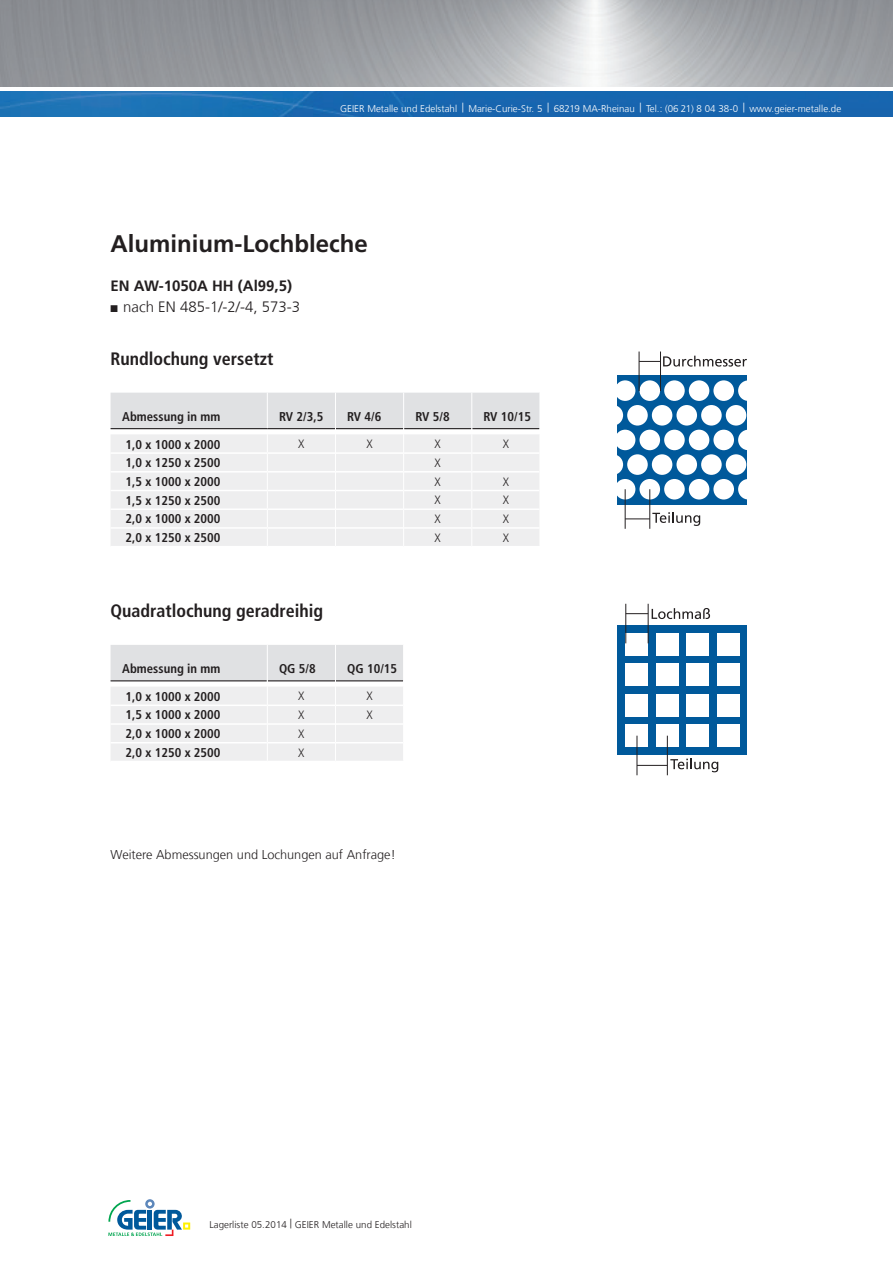
<style>
.page{position:relative;width:893px;height:1263px;background:#fff}
.page>*{position:absolute;margin:0;border:0;box-sizing:border-box;transform-origin:0 0}
._01_Headline{font:700 24px "Frutiger LT Com";color:#231f20}
.t1{font:700 condensed 18px "Frutiger LT Com";color:#231f20}
._02_Subline_fett{font:300 15px "Frutiger LT Com";color:#231f20}
._02_Subline_fett-2{font:700 15px "Frutiger LT Com";color:#231f20}
._04_Tabellentext_fet{font:700 condensed 12.75px "Frutiger LT Com";color:#231f20}
._06_Unterzeilen{font:300 12.75px "Frutiger LT Com";color:#231f20}
._05_Tabellentext_mag{font:300 condensed 12px "Frutiger LT Com";color:#231f20}
.Kopfzeile{font:300 9.75px "Frutiger LT Com";color:#fff}
.Fusszeile{font:300 9.75px "Frutiger LT Com";color:#231f20}
</style>
<div class="page">
<svg style="left:108px;top:1199px;width:82px;height:37px"></svg>
<img style="left:0;top:91px;width:893px;height:26px">
<svg style="left:111px;top:393px;width:429px;height:153px;background:#eaebec"></svg>
<svg style="left:111px;top:645px;width:293px;height:116px;background:#e9e9ea"></svg>
<div style="left:618px;top:376px;width:129px;height:129px;background:#00599b"></div>
<div style="left:615px;top:380px;width:20px;height:21px;background:#fff;border-radius:50%"></div>
<div style="left:639px;top:380px;width:21px;height:21px;background:#fff;border-radius:50%"></div>
<div style="left:664px;top:380px;width:21px;height:21px;background:#fff;border-radius:50%"></div>
<div style="left:689px;top:380px;width:20px;height:21px;background:#fff;border-radius:50%"></div>
<div style="left:713px;top:380px;width:21px;height:21px;background:#fff;border-radius:50%"></div>
<div style="left:738px;top:380px;width:21px;height:21px;background:#fff;border-radius:50%"></div>
<div style="left:603px;top:405px;width:20px;height:21px;background:#fff;border-radius:50%"></div>
<div style="left:627px;top:405px;width:21px;height:21px;background:#fff;border-radius:50%"></div>
<div style="left:652px;top:405px;width:20px;height:21px;background:#fff;border-radius:50%"></div>
<div style="left:676px;top:405px;width:21px;height:21px;background:#fff;border-radius:50%"></div>
<div style="left:701px;top:405px;width:21px;height:21px;background:#fff;border-radius:50%"></div>
<div style="left:726px;top:405px;width:20px;height:21px;background:#fff;border-radius:50%"></div>
<div style="left:615px;top:430px;width:20px;height:20px;background:#fff;border-radius:50%"></div>
<div style="left:639px;top:430px;width:21px;height:20px;background:#fff;border-radius:50%"></div>
<div style="left:664px;top:430px;width:21px;height:20px;background:#fff;border-radius:50%"></div>
<div style="left:689px;top:430px;width:20px;height:20px;background:#fff;border-radius:50%"></div>
<div style="left:713px;top:430px;width:21px;height:20px;background:#fff;border-radius:50%"></div>
<div style="left:738px;top:430px;width:21px;height:20px;background:#fff;border-radius:50%"></div>
<div style="left:603px;top:454px;width:20px;height:21px;background:#fff;border-radius:50%"></div>
<div style="left:627px;top:454px;width:21px;height:21px;background:#fff;border-radius:50%"></div>
<div style="left:652px;top:454px;width:20px;height:21px;background:#fff;border-radius:50%"></div>
<div style="left:676px;top:454px;width:21px;height:21px;background:#fff;border-radius:50%"></div>
<div style="left:701px;top:454px;width:21px;height:21px;background:#fff;border-radius:50%"></div>
<div style="left:726px;top:454px;width:20px;height:21px;background:#fff;border-radius:50%"></div>
<div style="left:615px;top:479px;width:20px;height:20px;background:#fff;border-radius:50%"></div>
<div style="left:639px;top:479px;width:21px;height:20px;background:#fff;border-radius:50%"></div>
<div style="left:664px;top:479px;width:21px;height:20px;background:#fff;border-radius:50%"></div>
<div style="left:689px;top:479px;width:20px;height:20px;background:#fff;border-radius:50%"></div>
<div style="left:713px;top:479px;width:21px;height:20px;background:#fff;border-radius:50%"></div>
<div style="left:738px;top:479px;width:21px;height:20px;background:#fff;border-radius:50%"></div>
<hr style="left:660px;top:351px;width:1px;height:40px;background:#231f20">
<hr style="left:639px;top:351px;width:1px;height:40px;background:#231f20">
<svg style="left:639px;top:356px;width:108px;height:11px"></svg>
<hr style="left:625px;top:489px;width:1px;height:40px;background:#231f20">
<hr style="left:649px;top:489px;width:1px;height:40px;background:#231f20">
<svg style="left:625px;top:512px;width:75px;height:14px"></svg>
<div style="left:618px;top:625px;width:129px;height:130px;background:#00599b"></div>
<svg style="left:670px;top:758px;width:48px;height:14px"></svg>
<div style="left:626px;top:633px;width:22px;height:23px;background:#fff"></div>
<div style="left:656px;top:633px;width:22px;height:23px;background:#fff"></div>
<div style="left:687px;top:633px;width:22px;height:23px;background:#fff"></div>
<div style="left:717px;top:633px;width:22px;height:23px;background:#fff"></div>
<div style="left:626px;top:664px;width:22px;height:22px;background:#fff"></div>
<div style="left:656px;top:664px;width:22px;height:22px;background:#fff"></div>
<div style="left:687px;top:664px;width:22px;height:22px;background:#fff"></div>
<div style="left:717px;top:664px;width:22px;height:22px;background:#fff"></div>
<div style="left:626px;top:694px;width:22px;height:22px;background:#fff"></div>
<div style="left:656px;top:694px;width:22px;height:22px;background:#fff"></div>
<div style="left:687px;top:694px;width:22px;height:22px;background:#fff"></div>
<div style="left:717px;top:694px;width:22px;height:22px;background:#fff"></div>
<div style="left:626px;top:725px;width:22px;height:22px;background:#fff"></div>
<div style="left:656px;top:725px;width:22px;height:22px;background:#fff"></div>
<div style="left:687px;top:725px;width:22px;height:22px;background:#fff"></div>
<div style="left:717px;top:725px;width:22px;height:22px;background:#fff"></div>
<hr style="left:648px;top:604px;width:1px;height:39px;background:#231f20">
<hr style="left:625px;top:604px;width:1px;height:39px;background:#231f20">
<svg style="left:626px;top:608px;width:84px;height:11px"></svg>
<hr style="left:637px;top:736px;width:1px;height:39px;background:#231f20">
<hr style="left:667px;top:736px;width:1px;height:39px;background:#231f20">
<hr style="left:637px;top:765px;width:30px;height:1px;background:#231f20">
<p class="Kopfzeile" style="left:340px;top:102px;width:503px">GEIER Metalle und Edelstahl | Marie-Curie-Str. 5 | 68219 MA-Rheinau | Tel.: (06 21) 8 04 38-0 | www.geier-metalle.de</p>
<p class="_01_Headline" style="left:111px;top:229px;width:259px">Aluminium-Lochbleche</p>
<p class="_02_Subline_fett-2" style="left:111px;top:277px;width:183px">EN AW-1050A HH (Al99,5)</p>
<p class="_02_Subline_fett" style="left:111px;top:298px;width:191px">■ nach EN 485-1/-2/-4, 573-3</p>
<p class="t1" style="left:111px;top:348px;width:164px">Rundlochung versetzt</p>
<p class="_04_Tabellentext_fet" style="left:122px;top:409px;width:100px">Abmessung in mm</p>
<p class="_04_Tabellentext_fet" style="left:279px;top:409px;width:46px">RV 2/3,5</p>
<p class="_04_Tabellentext_fet" style="left:347px;top:409px;width:36px">RV 4/6</p>
<p class="_04_Tabellentext_fet" style="left:415px;top:409px;width:36px">RV 5/8</p>
<p class="_04_Tabellentext_fet" style="left:483px;top:409px;width:49px">RV 10/15</p>
<p class="_04_Tabellentext_fet" style="left:125px;top:436px;width:97px">1,0 x 1000 x 2000</p>
<p class="_05_Tabellentext_mag" style="left:298px;top:437px;width:8px">X</p>
<p class="_05_Tabellentext_mag" style="left:366px;top:437px;width:8px">X</p>
<p class="_05_Tabellentext_mag" style="left:435px;top:437px;width:8px">X</p>
<p class="_05_Tabellentext_mag" style="left:503px;top:437px;width:8px">X</p>
<p class="_04_Tabellentext_fet" style="left:125px;top:455px;width:97px">1,0 x 1250 x 2500</p>
<p class="_05_Tabellentext_mag" style="left:435px;top:456px;width:8px">X</p>
<p class="_04_Tabellentext_fet" style="left:125px;top:474px;width:97px">1,5 x 1000 x 2000</p>
<p class="_05_Tabellentext_mag" style="left:435px;top:475px;width:8px">X</p>
<p class="_05_Tabellentext_mag" style="left:503px;top:475px;width:8px">X</p>
<p class="_04_Tabellentext_fet" style="left:125px;top:493px;width:97px">1,5 x 1250 x 2500</p>
<p class="_05_Tabellentext_mag" style="left:435px;top:493px;width:8px">X</p>
<p class="_05_Tabellentext_mag" style="left:503px;top:493px;width:8px">X</p>
<p class="_04_Tabellentext_fet" style="left:125px;top:511px;width:97px">2,0 x 1000 x 2000</p>
<p class="_05_Tabellentext_mag" style="left:435px;top:512px;width:8px">X</p>
<p class="_05_Tabellentext_mag" style="left:503px;top:512px;width:8px">X</p>
<p class="_04_Tabellentext_fet" style="left:125px;top:530px;width:97px">2,0 x 1250 x 2500</p>
<p class="_05_Tabellentext_mag" style="left:435px;top:531px;width:8px">X</p>
<p class="_05_Tabellentext_mag" style="left:503px;top:531px;width:8px">X</p>
<p class="t1" style="left:111px;top:600px;width:214px">Quadratlochung geradreihig</p>
<p class="_04_Tabellentext_fet" style="left:122px;top:661px;width:100px">Abmessung in mm</p>
<p class="_04_Tabellentext_fet" style="left:279px;top:661px;width:38px">QG 5/8</p>
<p class="_04_Tabellentext_fet" style="left:347px;top:661px;width:52px">QG 10/15</p>
<p class="_04_Tabellentext_fet" style="left:125px;top:689px;width:97px">1,0 x 1000 x 2000</p>
<p class="_05_Tabellentext_mag" style="left:298px;top:689px;width:8px">X</p>
<p class="_05_Tabellentext_mag" style="left:366px;top:689px;width:8px">X</p>
<p class="_04_Tabellentext_fet" style="left:125px;top:707px;width:97px">1,5 x 1000 x 2000</p>
<p class="_05_Tabellentext_mag" style="left:298px;top:708px;width:8px">X</p>
<p class="_05_Tabellentext_mag" style="left:366px;top:708px;width:8px">X</p>
<p class="_04_Tabellentext_fet" style="left:125px;top:726px;width:97px">2,0 x 1000 x 2000</p>
<p class="_05_Tabellentext_mag" style="left:298px;top:727px;width:8px">X</p>
<p class="_04_Tabellentext_fet" style="left:125px;top:745px;width:97px">2,0 x 1250 x 2500</p>
<p class="_05_Tabellentext_mag" style="left:298px;top:745px;width:8px">X</p>
<p class="_06_Unterzeilen" style="left:111px;top:847px;width:287px">Weitere Abmessungen und Lochungen auf Anfrage!</p>
<p class="Fusszeile" style="left:209px;top:1219px;width:204px">Lagerliste 05.2014 | GEIER Metalle und Edelstahl</p>
</div>
